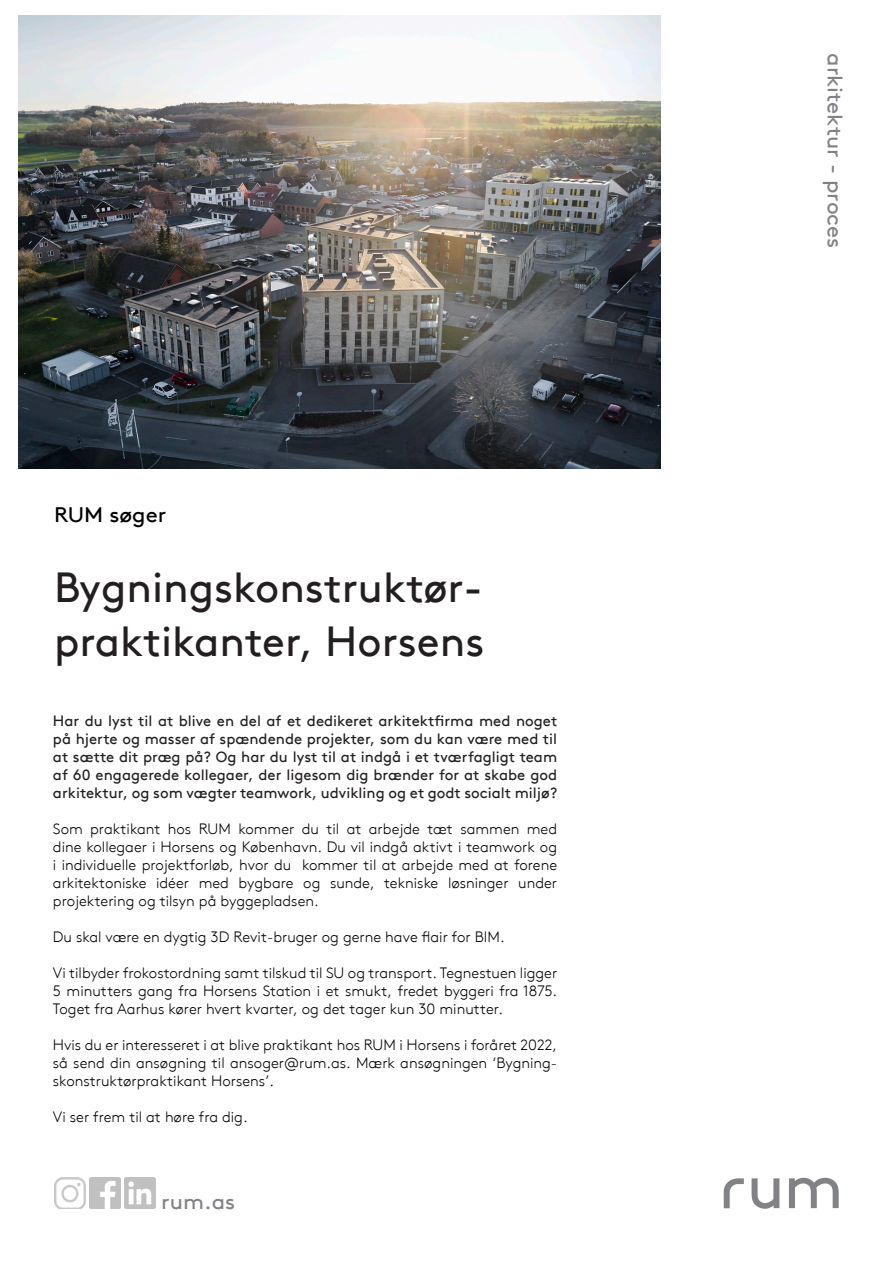
<style>
.page{position:relative;width:893px;height:1263px;background:#fff}
.page>*{position:absolute;margin:0;border:0;box-sizing:border-box;transform-origin:0 0}
.t1{font:42px "Brown TT";color:#231f20}
.t2{font:21px "Brown TT";color:#808285;scale:1.06 1}
.t3{font:21px "Brown TT";color:#000003;scale:1.06 1}
.t4{font:300 15px/18px "Brown TT";color:#000003;text-align:justify}
.t5{font:15px/18px "Brown TT";color:#231f20;text-align:justify}
</style>
<div class="page">
<svg style="left:724px;top:1178px;width:20px;height:30px"></svg>
<svg style="left:752px;top:1178px;width:27px;height:31px"></svg>
<svg style="left:789px;top:1178px;width:50px;height:30px"></svg>
<img style="left:90px;top:1178px;width:30px;height:30px">
<img style="left:54px;top:1178px;width:31px;height:31px">
<img style="left:125px;top:1178px;width:31px;height:30px">
<img style="left:19px;top:16px;width:642px;height:453px">
<p class="t3" style="left:54px;top:502px;width:108px">RUM søger</p>
<p class="t1" style="left:54px;top:563px;width:430px">Bygningskonstruktør-</p>
<p class="t1" style="left:54px;top:617px;width:432px">praktikanter, Horsens</p>
<p class="t5" style="left:53px;top:712px;width:506px">Har du lyst til at blive en del af et dedikeret arkitektfirma med noget på hjerte og masser af spændende projekter, som du kan være med til at sætte dit præg på? Og har du lyst til at indgå i et tværfagligt team af 60 engagerede kollegaer, der ligesom dig brænder for at skabe god arkitektur, og som vægter teamwork, udvikling og et godt socialt miljø?</p>
<p class="t4" style="left:53px;top:820px;width:506px">Som praktikant hos RUM kommer du til at arbejde tæt sammen med dine kollegaer i Horsens og København. Du vil indgå aktivt i teamwork og i individuelle projektforløb, hvor du kommer til at arbejde med at forene arkitektoniske idéer med bygbare og sunde, tekniske løsninger under projektering og tilsyn på byggepladsen.</p>
<p class="t4" style="left:53px;top:928px;width:453px">Du skal være en dygtig 3D Revit-bruger og gerne have flair for BIM.</p>
<p class="t4" style="left:53px;top:964px;width:506px">Vi tilbyder frokostordning samt tilskud til SU og transport. Tegnestuen ligger 5 minutters gang fra Horsens Station i et smukt, fredet byggeri fra 1875.<br>Toget fra Aarhus kører hvert kvarter, og det tager kun 30 minutter.</p>
<p class="t4" style="left:53px;top:1036px;width:506px">Hvis du er interesseret i at blive praktikant hos RUM i Horsens i foråret 2022, så send din ansøgning til ansoger@rum.as. Mærk ansøgningen ‘Bygning&shy;skonstruktørpraktikant Horsens’.</p>
<p class="t4" style="left:53px;top:1108px;width:196px">Vi ser frem til at høre fra dig.</p>
<h2 class="t2" style="left:161px;top:1189px;width:71px">rum.as</h2>
<h2 class="t2" style="left:847px;top:53px;width:186px;rotate:90deg">arkitektur - proces</h2>
</div>
